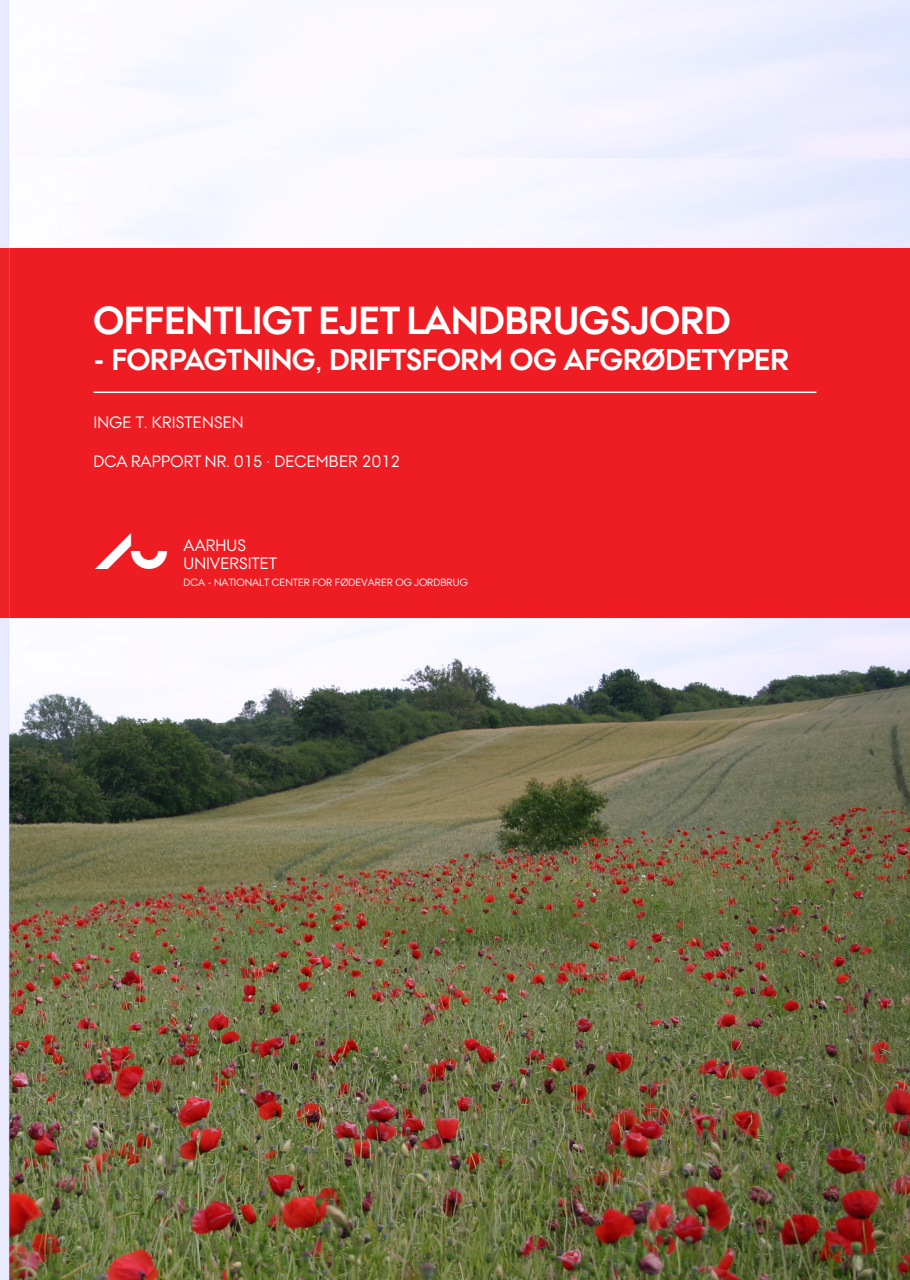
<style>
.page{position:relative;width:910px;height:1280px;background:#fff}
.page>*{position:absolute;margin:0;border:0;box-sizing:border-box;transform-origin:0 0}
.t1{font:700 39px "AU Passata";color:#fff}
.t2{font:700 30px "AU Passata";color:#fff}
.Forfattere{font:16.5px/18px "AU Passata";letter-spacing:.01em;color:#fff}
.t3{font:10.5px "AU Passata";color:#fff}
.s1{font-family:"AU Peto";font-size:36px}
</style>
<div class="page">
<img style="left:9px;top:618px;width:901px;height:662px">
<div style="left:9px;top:248px;width:901px;height:370px;background:#ee1d23"></div>
<div style="left:0;top:0;width:9px;height:1280px;background:#e9eafe"></div>
<div style="left:0;top:248px;width:9px;height:370px;background:#ee1d23"></div>
<hr style="left:94px;top:391px;width:722px;height:2px;background:#fff">
<p class="t1" style="left:94px;top:298px;width:639px">OFFENTLIGT EJET LANDBRUGSJORD</p>
<p class="t2" style="left:94px;top:342px;width:697px">- FORPAGTNING, DRIFTSFORM OG AFGRØDETYPER</p>
<p class="Forfattere" style="left:94px;top:413px;width:152px">INGE T. KRISTENSEN</p>
<p class="Forfattere" style="left:94px;top:452px;width:308px">DCA RAPPORT NR. 015 · DECEMBER 2012</p>
<p class="Forfattere" style="left:95px;top:536px;width:184px;text-indent:88px">AARHUS<br><span class="s1">AU</span> UNIVERSITET</p>
<p class="t3" style="left:184px;top:576px;width:286px">DCA - NATIONALT CENTER FOR FØDEVARER OG JORDBRUG</p>
</div>
